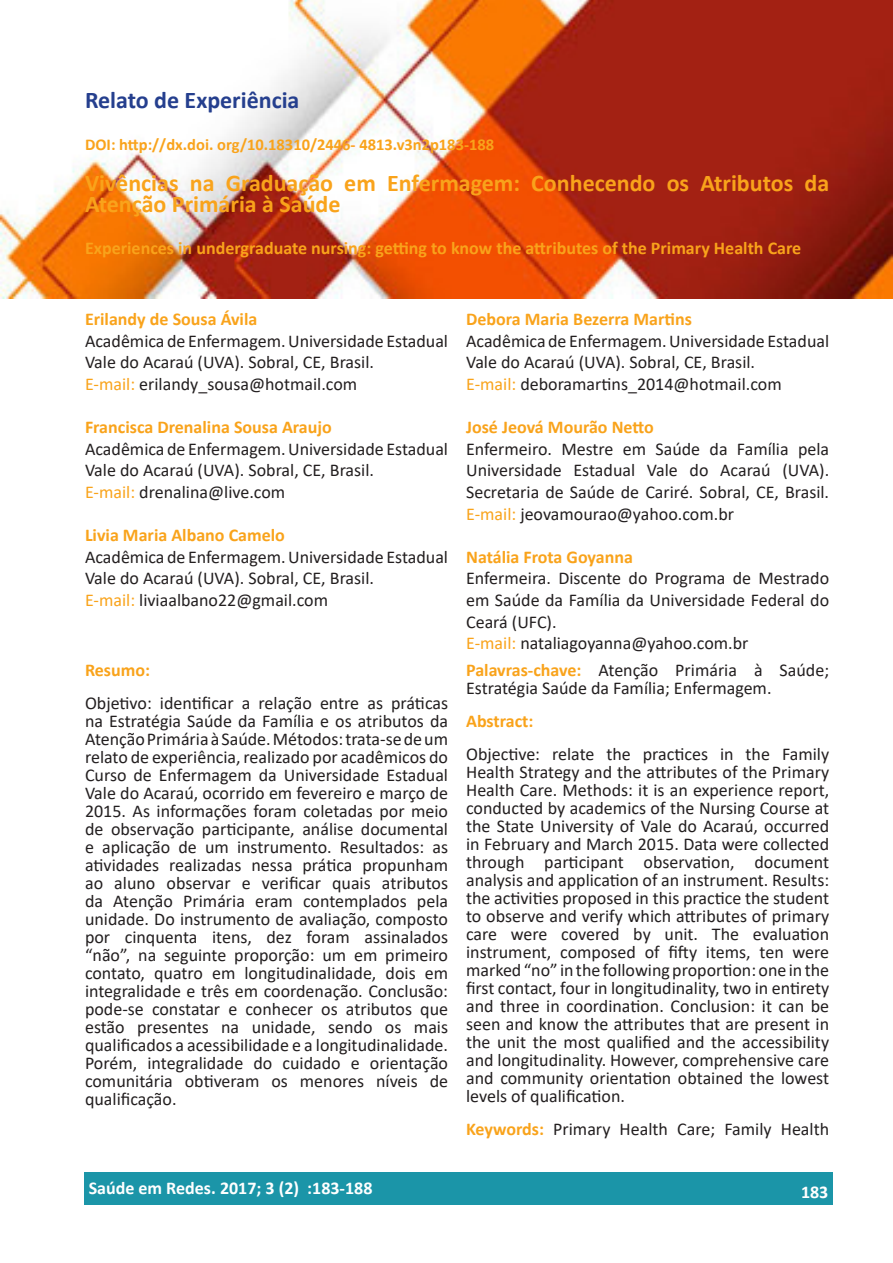
<style>
.page{position:relative;width:893px;height:1263px;background:#fff}
.page>*{position:absolute;margin:0;border:0;box-sizing:border-box;transform-origin:0 0}
.t1{font:700 24px/21px "Calibri";color:#f9a31b}
.t2{font:700 24px "Calibri";color:#253f8e}
.t3{font:18px/18px "Calibri";color:#231f20}
.t4{font:700 18px "Calibri";color:#f9a31b}
.t5{font:700 18px "Calibri";color:#fff}
.t6{font:700 16.5px "Calibri";color:#f9a31b}
.s1{color:#f9a31b}
.s2{font-weight:700;color:#f9a31b}
</style>
<div class="page">
<div style="left:84px;top:1172px;width:749px;height:33px;background:#1b95a8"></div>
<img style="left:0;top:0;width:893px;height:298px">
<h1 class="t2" style="left:85px;top:83px;width:216px">Relato de Experiência</h1>
<p class="t6" style="left:85px;top:133px;width:411px">DOI: http://dx.doi. org/10.18310/2446- 4813.v3n2p183-188</p>
<h1 class="t1" style="left:85px;top:172px;width:746px">Vivências na Graduação em Enfermagem: Conhecendo os Atributos da<br>Atenção Primária à Saúde</h1>
<p class="t4" style="left:85px;top:235px;width:718px">Experiences in undergraduate nursing: getting to know the attributes of the Primary Health Care</p>
<p class="t4" style="left:85px;top:306px;width:174px">Erilandy de Sousa Ávila</p>
<p class="t3" style="left:85px;top:330px;width:365px;line-height:21.6px">Acadêmica de Enfermagem. Universidade Estadual<br>Vale do Acaraú (UVA). Sobral, CE, Brasil.<br><span class="s1">E-mail:</span> erilandy_sousa@hotmail.com</p>
<p class="t4" style="left:85px;top:414px;width:248px">Francisca Drenalina Sousa Araujo</p>
<p class="t3" style="left:85px;top:438px;width:365px;line-height:21.6px">Acadêmica de Enfermagem. Universidade Estadual<br>Vale do Acaraú (UVA). Sobral, CE, Brasil.<br><span class="s1">E-mail:</span> drenalina@live.com</p>
<p class="t4" style="left:85px;top:522px;width:201px">Livia Maria Albano Camelo</p>
<p class="t3" style="left:85px;top:546px;width:365px;line-height:21.6px">Acadêmica de Enfermagem. Universidade Estadual<br>Vale do Acaraú (UVA). Sobral, CE, Brasil.<br><span class="s1">E-mail:</span> liviaalbano22@gmail.com</p>
<p class="t4" style="left:85px;top:657px;width:67px">Resumo:</p>
<p class="t3" style="left:85px;top:694px;width:365px;text-align:justify">Objetivo: identificar a relação entre as práticas na Estratégia Saúde da Família e os atributos da Atenção Primária à Saúde. Métodos: trata-se de um relato de experiência, realizado por acadêmicos do Curso de Enfermagem da Universidade Estadual Vale do Acaraú, ocorrido em fevereiro e março de 2015. As informações foram coletadas por meio de observação participante, análise documental e aplicação de um instrumento. Resultados: as atividades realizadas nessa prática propunham ao aluno observar e verificar quais atributos da Atenção Primária eram contemplados pela unidade. Do instrumento de avaliação, composto por cinquenta itens, dez foram assinalados “não”, na seguinte proporção: um em primeiro contato, quatro em longitudinalidade, dois em integralidade e três em coordenação. Conclusão: pode-se constatar e conhecer os atributos que estão presentes na unidade, sendo os mais qualificados a acessibilidade e a longitudinalidade.<br>Porém, integralidade do cuidado e orientação comunitária obtiveram os menores níveis de qualificação.</p>
<p class="t4" style="left:466px;top:306px;width:227px">Debora Maria Bezerra Martins</p>
<p class="t3" style="left:466px;top:330px;width:365px;line-height:21.6px">Acadêmica de Enfermagem. Universidade Estadual<br>Vale do Acaraú (UVA). Sobral, CE, Brasil.<br><span class="s1">E-mail:</span> deboramartins_2014@hotmail.com</p>
<p class="t4" style="left:466px;top:414px;width:189px">José Jeová Mourão Netto</p>
<p class="t3" style="left:466px;top:438px;width:365px;line-height:21.6px;text-align:justify">Enfermeiro. Mestre em Saúde da Família pela Universidade Estadual Vale do Acaraú (UVA).<br>Secretaria de Saúde de Cariré. Sobral, CE, Brasil.<br><span class="s1">E-mail:</span> jeovamourao@yahoo.com.br</p>
<p class="t4" style="left:466px;top:544px;width:168px">Natália Frota Goyanna</p>
<p class="t3" style="left:466px;top:567px;width:365px;line-height:21.6px">Enfermeira. Discente do Programa de Mestrado em Saúde da Família da Universidade Federal do Ceará (UFC).<br><span class="s1">E-mail:</span> nataliagoyanna@yahoo.com.br</p>
<p class="t3" style="left:466px;top:661px;width:365px"><span class="s2">Palavras-chave:</span> Atenção Primária à Saúde;<br>Estratégia Saúde da Família; Enfermagem.</p>
<p class="t4" style="left:466px;top:708px;width:69px">Abstract:</p>
<p class="t3" style="left:466px;top:745px;width:365px;text-align:justify">Objective: relate the practices in the Family Health Strategy and the attributes of the Primary Health Care. Methods: it is an experience report, conducted by academics of the Nursing Course at the State University of Vale do Acaraú, occurred in February and March 2015. Data were collected through participant observation, document analysis and application of an instrument. Results: the activities proposed in this practice the student to observe and verify which attributes of primary care were covered by unit. The evaluation instrument, composed of fifty items, ten were marked “no” in the following proportion: one in the first contact, four in longitudinality, two in entirety and three in coordination. Conclusion: it can be seen and know the attributes that are present in the unit the most qualified and the accessibility and longitudinality. However, comprehensive care and community orientation obtained the lowest levels of qualification.</p>
<p class="t3" style="left:466px;top:1120px;width:365px"><span class="s2">Keywords:</span> Primary Health Care; Family Health</p>
<p class="t5" style="left:89px;top:1175px;width:212px">Saúde em Redes. 2017; 3 (2)</p>
<p class="t5" style="left:801px;top:1179px;width:29px">183</p>
<p class="t5" style="left:307px;top:1175px;width:67px">:183-188</p>
</div>
